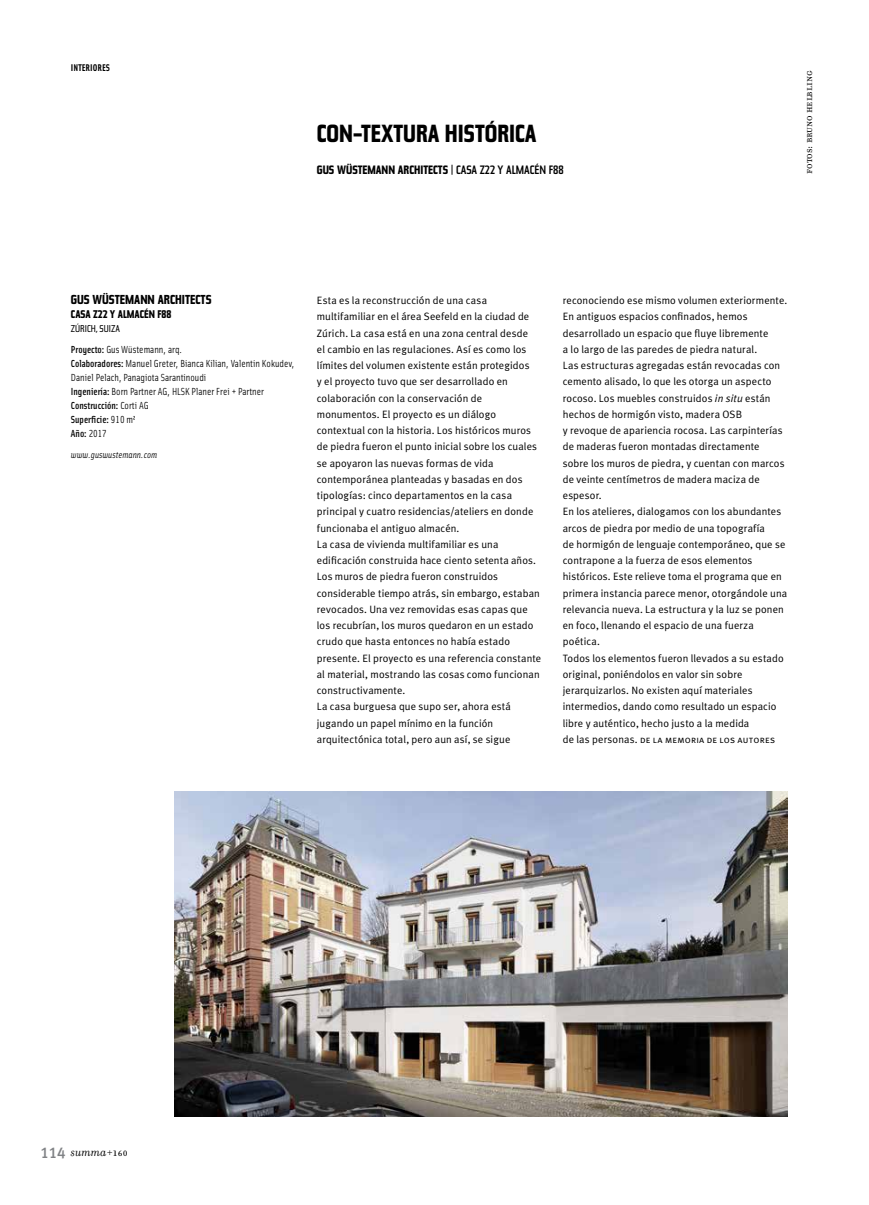
<style>
.page{position:relative;width:869px;height:1205px;background:#fff}
.page>*{position:absolute;margin:0;border:0;box-sizing:border-box;transform-origin:0 0}
.t1{font:700 expanded 25px "Tasse";color:#000}
.t2{font:700 expanded 13.12px "Tasse";color:#000}
.t3{font:italic 13.12px "Filosofia";color:#000}
.t4{font:700 expanded 12.25px "Tasse";color:#000}
.t5{font:500 expanded 12.25px "Tasse";color:#000}
.t6{font:11.88px "Filosofia Small Caps";color:#000}
.t7{font:700 expanded 11.25px "Tasse";color:#000}
.t8{font:10.62px/16.2px "Meta Plus Normal";letter-spacing:.01em;color:#000}
.t9{font:10.25px/14px "Solex Regular Lining";color:#000}
.t10{font:10px "Meta Plus Normal Caps";letter-spacing:.015em;color:#000}
.t11{font:expanded 10px "Tasse";color:#000}
.t12{font:9.75px "Solex Bold Lining";color:#000}
.t13{font:italic 9.38px "Solex Regular Lining";color:#000}
.s1{font-weight:400}
.s2{font-family:"Solex Medium Lining"}
.s3{font-style:italic}
.s4{font-family:"Meta Plus Normal";font-size:10.62px}
.s5{font-family:"Meta Plus Medium Caps";font-style:normal;font-size:15.62px;color:#808285}
.s6{font-style:normal}
.s7{font-family:"Filosofia Small Caps";font-style:normal}
</style>
<div class="page">
<img style="left:174px;top:792px;width:613px;height:325px">
<p class="t12" style="left:71px;top:61px;width:41px">INTERIORES</p>
<p class="t1" style="left:317px;top:119px;width:221px">CON-TEXTURA HISTÓRICA</p>
<p class="t4" style="left:317px;top:163px;width:67px">GUS WÜSTEMANN</p>
<p class="t4" style="left:397px;top:163px;width:6px">ARCHITECTS</p>
<p class="t5" style="left:450px;top:163px;width:114px"><span class="s1">|</span> CASA Z22 Y ALMACÉN F88</p>
<p class="t6" style="left:801px;top:173px;width:104px;rotate:-90deg">fotos: bruno helbling</p>
<p class="t2" style="left:71px;top:292px;width:71px">GUS WÜSTEMANN</p>
<p class="t2" style="left:158px;top:292px;width:7px">ARCHITECTS</p>
<p class="t7" style="left:71px;top:308px;width:102px">CASA Z22 Y ALMACÉN F88</p>
<p class="t11" style="left:71px;top:323px;width:51px">ZÚRICH, SUIZA</p>
<p class="t9" style="left:71px;top:342px;width:225px"><span class="s2">Proyecto:</span> Gus Wüstemann, arq.<br><span class="s2">Colaboradores:</span> Manuel Greter, Bianca Kilian, Valentin Kokudev, Daniel Pelach, Panagiota Sarantinoudi<br><span class="s2">Ingeniería:</span> Born Partner AG, HLSK Planer Frei + Partner <span class="s2">Construcción:</span> Corti AG<br><span class="s2">Superficie:</span> 910 m²<br><span class="s2">Año:</span> 2017</p>
<p class="t13" style="left:71px;top:449px;width:88px">www.guswustemann.com</p>
<p class="t8" style="left:317px;top:292px;width:226px">Esta es la reconstrucción de una casa multifamiliar en el área Seefeld en la ciudad de Zúrich. La casa está en una zona central desde<br>el cambio en las regulaciones. Así es como los límites del volumen existente están protegidos<br>y el proyecto tuvo que ser desarrollado en colaboración con la conservación de monumentos. El proyecto es un diálogo contextual con la historia. Los históricos muros de piedra fueron el punto inicial sobre los cuales se apoyaron las nuevas formas de vida contemporánea planteadas y basadas en dos tipologías: cinco departamentos en la casa principal y cuatro residencias/ateliers en donde funcionaba el antiguo almacén.<br>La casa de vivienda multifamiliar es una edificación construida hace ciento setenta años.<br>Los muros de piedra fueron construidos considerable tiempo atrás, sin embargo, estaban revocados. Una vez removidas esas capas que los recubrían, los muros quedaron en un estado crudo que hasta entonces no había estado presente. El proyecto es una referencia constante al material, mostrando las cosas como funcionan constructivamente.<br>La casa burguesa que supo ser, ahora está jugando un papel mínimo en la función arquitectónica total, pero aun así, se sigue</p>
<p class="t8" style="left:562px;top:292px;width:226px">reconociendo ese mismo volumen exteriormente.<br>En antiguos espacios confinados, hemos desarrollado un espacio que fluye libremente<br>a lo largo de las paredes de piedra natural.<br>Las estructuras agregadas están revocadas con cemento alisado, lo que les otorga un aspecto rocoso. Los muebles construidos <span class="s3">in situ</span> están hechos de hormigón visto, madera OSB<br>y revoque de apariencia rocosa. Las carpinterías de maderas fueron montadas directamente sobre los muros de piedra, y cuentan con marcos de veinte centímetros de madera maciza de espesor.<br>En los atelieres, dialogamos con los abundantes arcos de piedra por medio de una topografía<br>de hormigón de lenguaje contemporáneo, que se contrapone a la fuerza de esos elementos históricos. Este relieve toma el programa que en primera instancia parece menor, otorgándole una relevancia nueva. La estructura y la luz se ponen en foco, llenando el espacio de una fuerza poética.<br>Todos los elementos fueron llevados a su estado original, poniéndolos en valor sin sobre jerarquizarlos. No existen aquí materiales intermedios, dando como resultado un espacio libre y auténtico, hecho justo a la medida</p>
<p class="t10" style="left:562px;top:734px;width:214px"><span class="s4">de las personas.</span> de la memoria de los autores</p>
<p class="t3" style="left:40px;top:1144px;width:89px"><span class="s5">114</span> summa<span class="s6">+</span><span class="s7">160</span></p>
</div>
